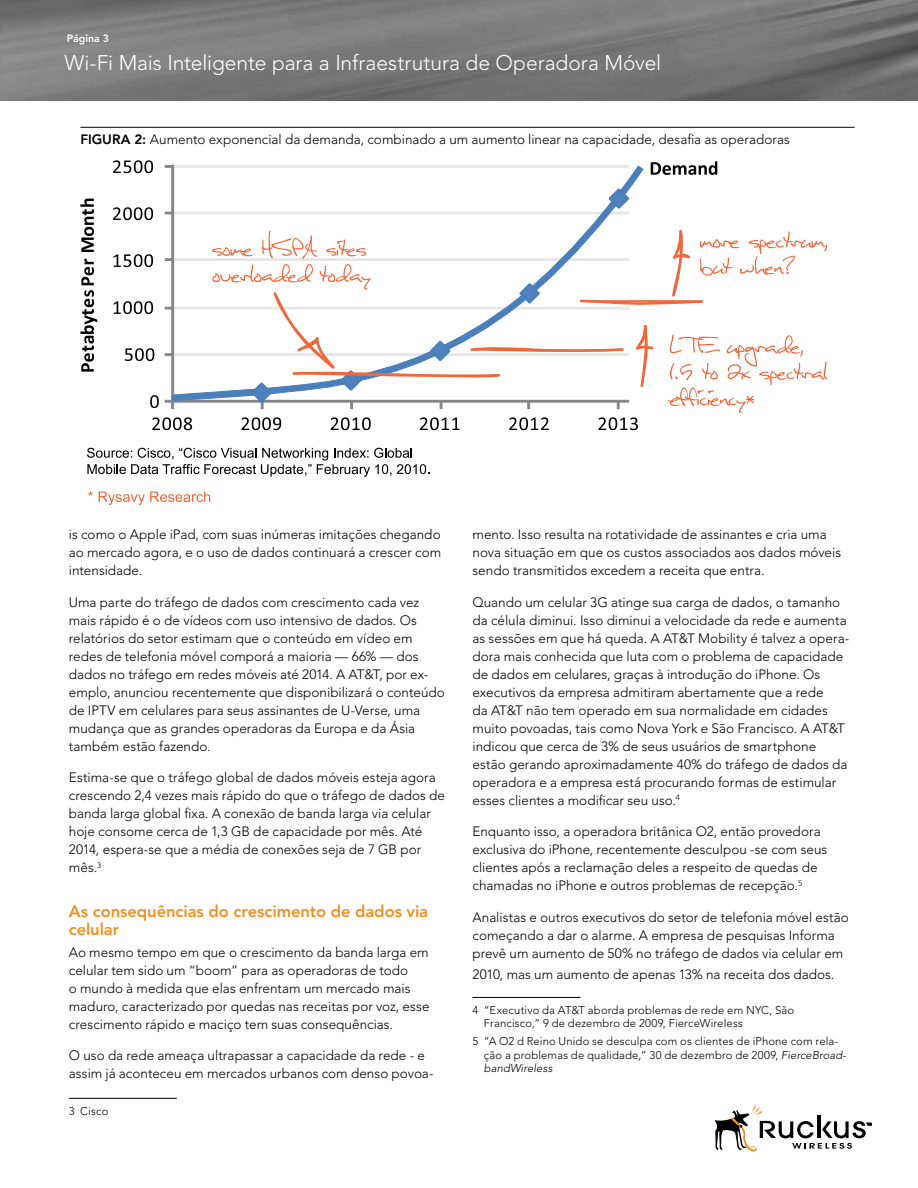
<style>
.page{position:relative;width:918px;height:1188px;background:#fff}
.page>*{position:absolute;margin:0;border:0;box-sizing:border-box;transform-origin:0 0}
.t1{font:300 21px "Avenir LT Std";letter-spacing:-.005em;color:#fff}
.t2{font:800 16.5px/18px "Avenir LT Std";color:#f78f1e}
.t3{font:300 13.5px/18px "Avenir LT Std";letter-spacing:.005em;color:#000}
.t4{font:300 11.25px/13.5px "Avenir LT Std";letter-spacing:.015em;color:#000}
.t5{font:800 10.5px "Avenir LT Std";color:#fff}
.s1{font-weight:800}
.s2{font-style:italic}
</style>
<div class="page">
<img style="left:0;top:0;width:918px;height:100px">
<svg style="left:715px;top:1106px;width:156px;height:45px"></svg>
<hr style="left:69px;top:1098px;width:108px;height:1px;background:#000">
<hr style="left:472px;top:997px;width:108px;height:1px;background:#000">
<div style="left:171px;top:165px;width:3px;height:237px;border:1px solid #868686"></div>
<svg style="left:165px;top:165px;width:7px;height:3px"></svg>
<svg style="left:165px;top:212px;width:7px;height:2px"></svg>
<svg style="left:165px;top:258px;width:7px;height:3px"></svg>
<svg style="left:165px;top:307px;width:7px;height:2px"></svg>
<svg style="left:165px;top:353px;width:7px;height:3px"></svg>
<div style="left:172px;top:400px;width:457px;height:3px;border:1px solid #868686"></div>
<svg style="left:165px;top:400px;width:9px;height:9px"></svg>
<svg style="left:172px;top:165px;width:472px;height:236px"></svg>
<svg style="left:150px;top:395px;width:9px;height:13px"></svg>
<svg style="left:125px;top:348px;width:29px;height:13px"></svg>
<svg style="left:114px;top:301px;width:39px;height:13px"></svg>
<svg style="left:114px;top:254px;width:39px;height:13px"></svg>
<svg style="left:113px;top:207px;width:40px;height:13px"></svg>
<svg style="left:113px;top:160px;width:40px;height:13px"></svg>
<svg style="left:152px;top:417px;width:40px;height:13px"></svg>
<svg style="left:80px;top:259px;width:17px;height:113px"></svg>
<svg style="left:80px;top:199px;width:14px;height:53px"></svg>
<svg style="left:651px;top:161px;width:66px;height:14px"></svg>
<svg style="left:87px;top:448px;width:342px;height:29px"></svg>
<svg style="left:88px;top:491px;width:5px;height:5px"></svg>
<svg style="left:99px;top:492px;width:111px;height:13px"></svg>
<svg style="left:212px;top:188px;width:615px;height:242px"></svg>
<hr style="left:80px;top:127px;width:775px;height:1px;background:#000">
<p class="t5" style="left:67px;top:32px;width:44px">Página 3</p>
<h1 class="t1" style="left:64px;top:50px;width:598px">Wi-Fi Mais Inteligente para a Infraestrutura de Operadora Móvel</h1>
<p class="t3" style="left:80px;top:130px;width:711px"><span class="s1">FIGURA 2:</span> Aumento exponencial da demanda, combinado a um aumento linear na capacidade, desafia as operadoras</p>
<p class="t3" style="left:69px;top:526px;width:374px;text-align:justify">is como o Apple iPad, com suas inúmeras imitações chegando ao mercado agora, e o uso de dados continuará a crescer com intensidade.</p>
<p class="t3" style="left:69px;top:593px;width:378px">Uma parte do tráfego de dados com crescimento cada vez mais rápido é o de vídeos com uso intensivo de dados. Os relatórios do setor estimam que o conteúdo em vídeo em redes de telefonia móvel comporá a maioria — 66% — dos dados no tráfego em redes móveis até 2014. A AT&amp;T, por ex&shy;emplo, anunciou recentemente que disponibilizará o conteúdo de IPTV em celulares para seus assinantes de U-Verse, uma mudança que as grandes operadoras da Europa e da Ásia também estão fazendo.</p>
<p class="t3" style="left:69px;top:769px;width:378px">Estima-se que o tráfego global de dados móveis esteja agora crescendo 2,4 vezes mais rápido do que o tráfego de dados de banda larga global fixa. A conexão de banda larga via celular hoje consome cerca de 1,3 GB de capacidade por mês. Até 2014, espera-se que a média de conexões seja de 7 GB por mês.<sup>3</sup></p>
<p class="t2" style="left:69px;top:903px;width:361px">As consequências do crescimento de dados via celular</p>
<p class="t3" style="left:69px;top:943px;width:362px">Ao mesmo tempo em que o crescimento da banda larga em celular tem sido um “boom” para as operadoras de todo<br>o mundo à medida que elas enfrentam um mercado mais maduro, caracterizado por quedas nas receitas por voz, esse crescimento rápido e maciço tem suas consequências.</p>
<p class="t3" style="left:69px;top:1047px;width:366px">O uso da rede ameaça ultrapassar a capacidade da rede - e assim já aconteceu em mercados urbanos com denso povoa-</p>
<p class="t4" style="left:69px;top:1104px;width:41px">3 Cisco</p>
<p class="t3" style="left:472px;top:526px;width:370px">mento. Isso resulta na rotatividade de assinantes e cria uma nova situação em que os custos associados aos dados móveis sendo transmitidos excedem a receita que entra.</p>
<p class="t3" style="left:472px;top:593px;width:378px">Quando um celular 3G atinge sua carga de dados, o tamanho da célula diminui. Isso diminui a velocidade da rede e aumenta as sessões em que há queda. A AT&amp;T Mobility é talvez a opera&shy;dora mais conhecida que luta com o problema de capacidade de dados em celulares, graças à introdução do iPhone. Os executivos da empresa admitiram abertamente que a rede<br>da AT&amp;T não tem operado em sua normalidade em cidades muito povoadas, tais como Nova York e São Francisco. A AT&amp;T indicou que cerca de 3% de seus usuários de smartphone estão gerando aproximadamente 40% do tráfego de dados da operadora e a empresa está procurando formas de estimular esses clientes a modificar seu uso.<sup>4</sup></p>
<p class="t3" style="left:472px;top:823px;width:356px">Enquanto isso, a operadora britânica O2, então provedora exclusiva do iPhone, recentemente desculpou -se com seus clientes após a reclamação deles a respeito de quedas de chamadas no iPhone e outros problemas de recepção.<sup>5</sup></p>
<p class="t3" style="left:472px;top:908px;width:378px">Analistas e outros executivos do setor de telefonia móvel estão começando a dar o alarme. A empresa de pesquisas Informa prevê um aumento de 50% no tráfego de dados via celular em</p>
<p class="t3" style="left:472px;top:965px;width:363px">2010, mas um aumento de apenas 13% na receita dos dados.</p>
<p class="t4" style="left:484px;top:1003px;width:312px;text-indent:-11px">4 “Executivo da AT&amp;T aborda problemas de rede em NYC, São<br>Francisco,” 9 de dezembro de 2009, FierceWireless</p>
<p class="t4" style="left:484px;top:1035px;width:364px;text-indent:-11px">5 “A O2 d Reino Unido se desculpa com os clientes de iPhone com rela&shy;ção a problemas de qualidade,” 30 de dezembro de 2009, <span class="s2">FierceBroad&shy;bandWireless</span></p>
</div>
